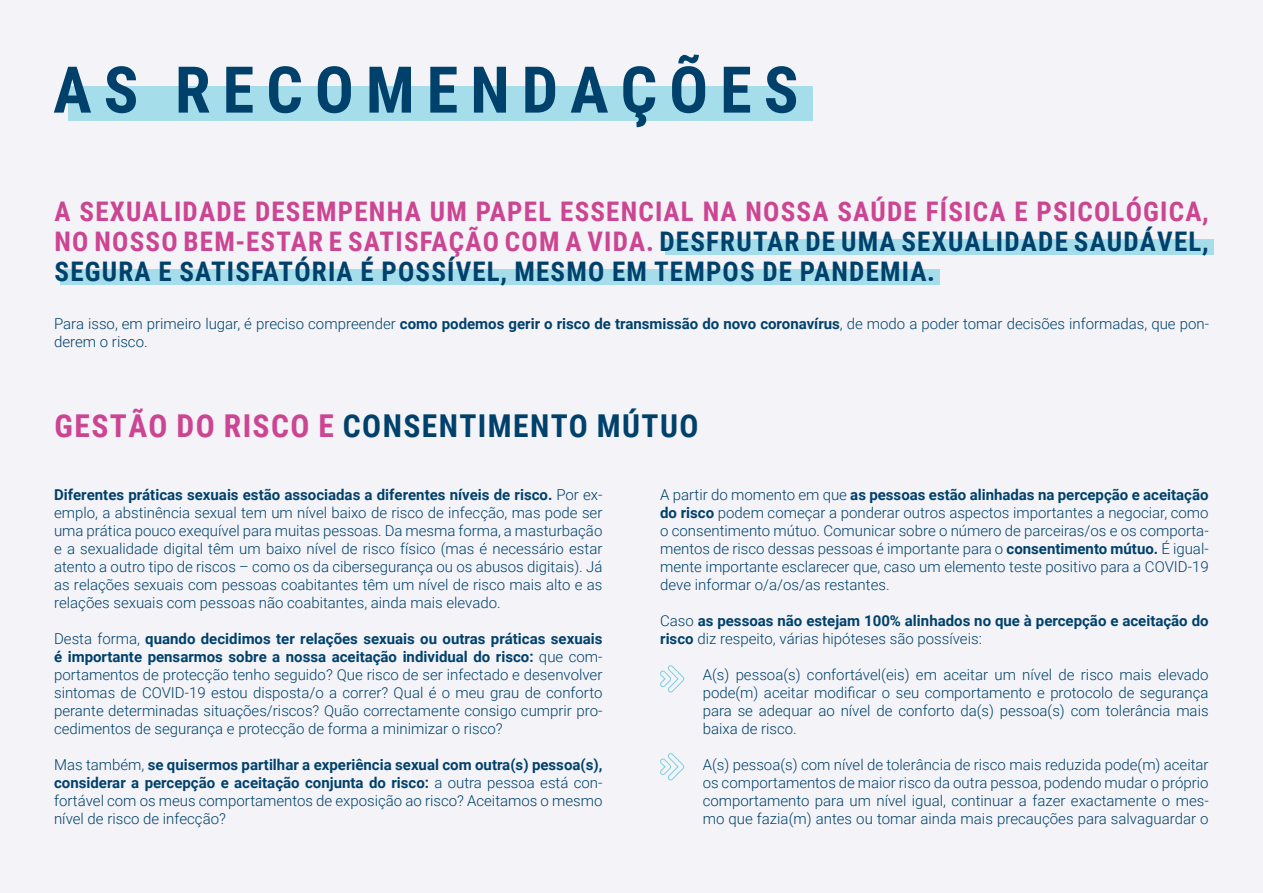
<style>
.page{position:relative;width:1263px;height:893px;background:#f4f3f7}
.page>*{position:absolute;margin:0;border:0;box-sizing:border-box;transform-origin:0 0}
.t1{font:700 64.5px "Roboto Condensed";letter-spacing:.185em;color:#00416c}
.t2{font:700 31.5px "Roboto Condensed";letter-spacing:.045em;color:#00416c}
.t3{font:700 27px/30px "Roboto Condensed";letter-spacing:.045em;color:#cb4593;text-align:justify}
.t4{font:300 15px/18px "Roboto";color:#00416c;text-align:justify}
.t5{font:700 15px/18px "Roboto";color:#00416c}
.s1{color:#00416c}
.s2{font-weight:700}
.s3{color:#cb4593}
.s4{font-weight:300}
</style>
<div class="page">
<div style="left:60px;top:269px;width:879px;height:16px;background:#a5deea"></div>
<div style="left:665px;top:239px;width:549px;height:16px;background:#a5deea"></div>
<div style="left:68px;top:87px;width:744px;height:34px;background:#a5deea"></div>
<svg style="left:660px;top:665px;width:24px;height:28px"></svg>
<svg style="left:660px;top:753px;width:24px;height:28px"></svg>
<h1 class="t1" style="left:53px;top:44px;width:747px">AS RECOMENDAÇÕES</h1>
<h3 class="t3" style="left:55px;top:195px;width:1156px">A SEXUALIDADE DESEMPENHA UM PAPEL ESSENCIAL NA NOSSA SAÚDE FÍSICA E PSICOLÓGICA, NO NOSSO BEM-ESTAR E SATISFAÇÃO COM A VIDA. <span class="s1">DESFRUTAR DE UMA SEXUALIDADE SAUDÁVEL, SEGURA E SATISFATÓRIA É POSSÍVEL, MESMO EM TEMPOS DE PANDEMIA.</span></h3>
<p class="t4" style="left:54px;top:314px;width:1156px">Para isso, em primeiro lugar, é preciso compreender <span class="s2">como podemos gerir o risco de transmissão do novo coronavírus</span>, de modo a poder tomar decisões informadas, que pon&shy;derem o risco.</p>
<h2 class="t2" style="left:55px;top:404px;width:645px"><span class="s3">GESTÃO DO RISCO E</span> CONSENTIMENTO MÚTUO</h2>
<p class="t4" style="left:54px;top:485px;width:550px"><span class="s2">Diferentes práticas sexuais estão associadas a diferentes níveis de risco.</span> Por ex&shy;emplo, a abstinência sexual tem um nível baixo de risco de infecção, mas pode ser uma prática pouco exequível para muitas pessoas. Da mesma forma, a masturbação e a sexualidade digital têm um baixo nível de risco físico (mas é necessário estar atento a outro tipo de riscos – como os da cibersegurança ou os abusos digitais). Já as relações sexuais com pessoas coabitantes têm um nível de risco mais alto e as relações sexuais com pessoas não coabitantes, ainda mais elevado.</p>
<p class="t4" style="left:54px;top:629px;width:550px">Desta forma, <span class="s2">quando decidimos ter relações sexuais ou outras práticas sexuais é importante pensarmos sobre a nossa aceitação individual do risco:</span> que com&shy;portamentos de protecção tenho seguido? Que risco de ser infectado e desenvolver sintomas de COVID-19 estou disposta/o a correr? Qual é o meu grau de conforto perante determinadas situações/riscos? Quão correctamente consigo cumprir pro&shy;cedimentos de segurança e protecção de forma a minimizar o risco?</p>
<p class="t4" style="left:54px;top:755px;width:550px">Mas também, <span class="s2">se quisermos partilhar a experiência sexual com outra(s) pessoa(s), considerar a percepção e aceitação conjunta do risco:</span> a outra pessoa está con&shy;fortável com os meus comportamentos de exposição ao risco? Aceitamos o mesmo nível de risco de infecção?</p>
<p class="t4" style="left:660px;top:485px;width:550px">A partir do momento em que <span class="s2">as pessoas estão alinhadas na percepção e aceitação do risco</span> podem começar a ponderar outros aspectos importantes a negociar, como o consentimento mútuo. Comunicar sobre o número de parceiras/os e os comporta&shy;mentos de risco dessas pessoas é importante para o <span class="s2">consentimento mútuo.</span> É igual&shy;mente importante esclarecer que, caso um elemento teste positivo para a COVID-19 deve informar o/a/os/as restantes.</p>
<p class="t5" style="left:660px;top:611px;width:550px"><span class="s4">Caso</span> as pessoas não estejam 100% alinhados no que à percepção e aceitação do risco <span class="s4">diz respeito, várias hipóteses são possíveis:</span></p>
<p class="t4" style="left:703px;top:665px;width:507px">A(s) pessoa(s) confortável(eis) em aceitar um nível de risco mais elevado pode(m) aceitar modificar o seu comportamento e protocolo de segurança para se adequar ao nível de conforto da(s) pessoa(s) com tolerância mais baixa de risco.</p>
<p class="t4" style="left:703px;top:755px;width:507px">A(s) pessoa(s) com nível de tolerância de risco mais reduzida pode(m) aceitar os comportamentos de maior risco da outra pessoa, podendo mudar o próprio comportamento para um nível igual, continuar a fazer exactamente o mes&shy;mo que fazia(m) antes ou tomar ainda mais precauções para salvaguardar o</p>
</div>
